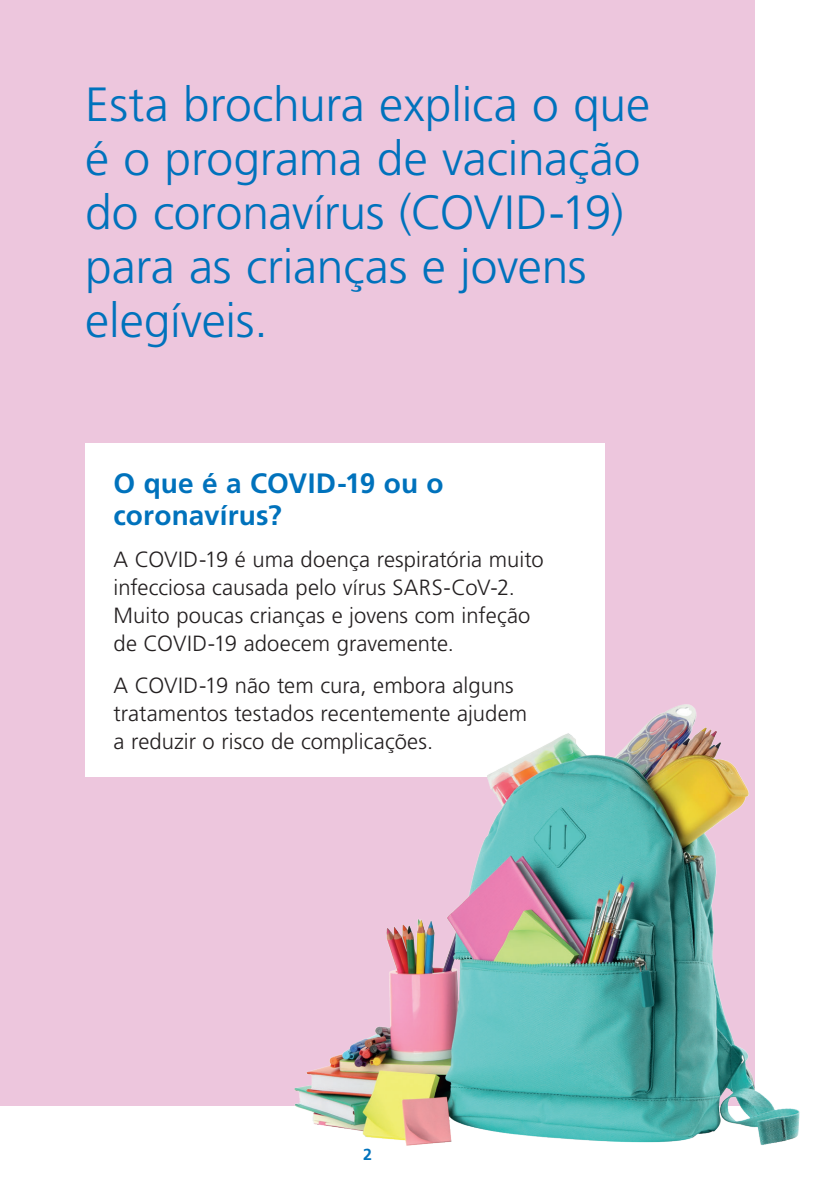
<style>
.page{position:relative;width:840px;height:1191px;background:#fff}
.page>*{position:absolute;margin:0;border:0;box-sizing:border-box;transform-origin:0 0}
.Body_Copy{font:300 48px/54px "Frutiger LT Pro";letter-spacing:-.005em;color:#0072bc}
.Header_H1{font:700 28px/32px "Frutiger LT Pro";letter-spacing:.005em;color:#0072bc}
.Body_Copy-2{font:300 22px/28px "Frutiger LT Pro";letter-spacing:.005em;color:#231f20}
.t1{font:700 16px "Frutiger LT Pro";color:#0072bc}
</style>
<div class="page">
<div style="left:0;top:0;width:754px;height:1106px;background:#edc6dd"></div>
<div style="left:85px;top:443px;width:519px;height:334px;background:#fff"></div>
<img style="left:294px;top:641px;width:506px;height:505px">
<p class="Body_Copy" style="left:85px;top:78px;width:566px">Esta brochura explica o que é o programa de vacinação do coronavírus (COVID-19) para as crianças e jovens elegíveis.</p>
<p class="Header_H1" style="left:113px;top:467px;width:331px">O que é a COVID-19 ou o coronavírus?</p>
<p class="Body_Copy-2" style="left:113px;top:545px;width:431px">A COVID-19 é uma doença respiratória muito infecciosa causada pelo vírus SARS-CoV-2.<br>Muito poucas crianças e jovens com infeção de COVID-19 adoecem gravemente.</p>
<p class="Body_Copy-2" style="left:113px;top:671px;width:415px">A COVID-19 não tem cura, embora alguns tratamentos testados recentemente ajudem a reduzir o risco de complicações.</p>
<p class="t1" style="left:363px;top:1145px;width:10px">2</p>
</div>
